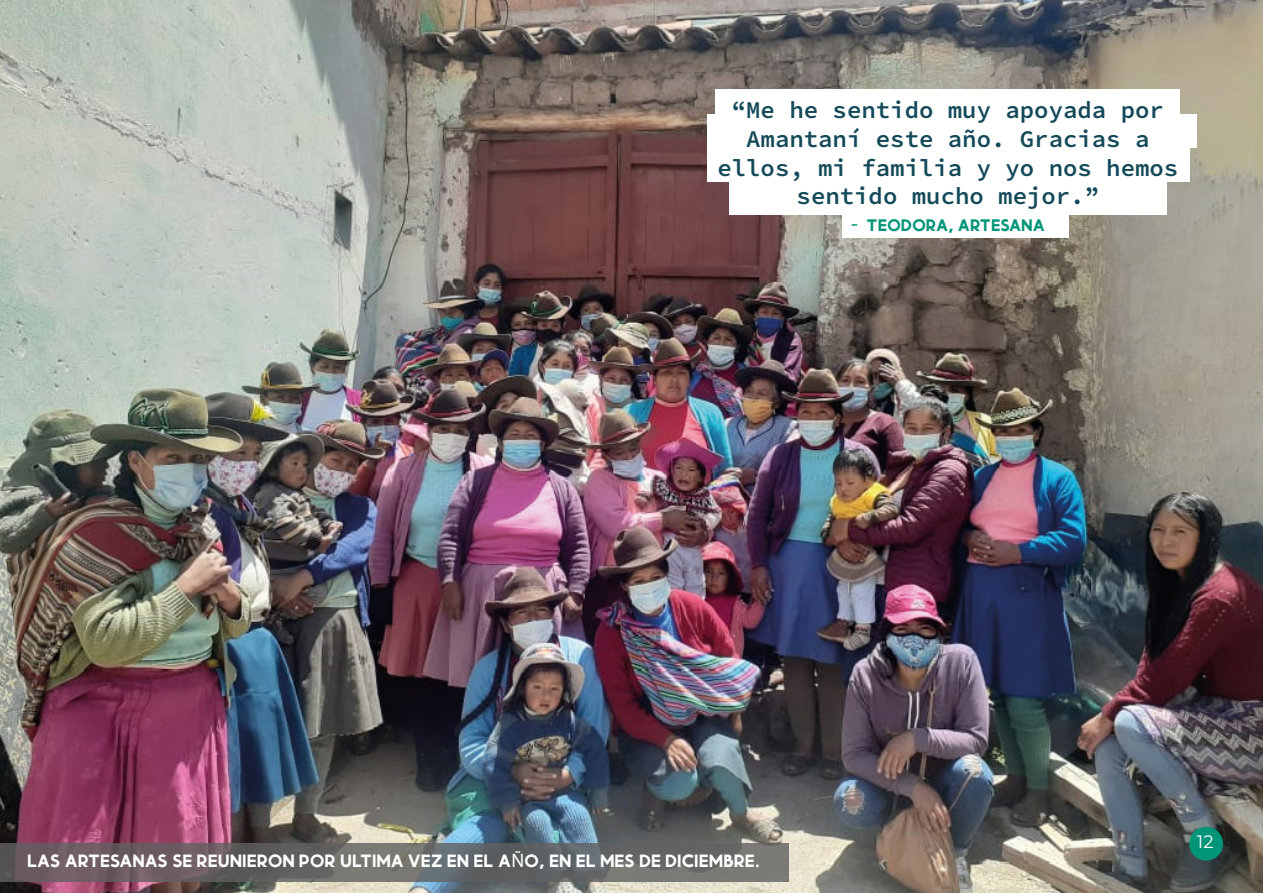
<style>
.page{position:relative;width:1263px;height:893px;background:#fff}
.page>*{position:absolute;margin:0;border:0;box-sizing:border-box;transform-origin:0 0}
.t1{font:24px/28.8px "Source Code Variable Roman 600";color:#134959;text-align:center}
.t2{font:700 24px "Momcake";letter-spacing:-.01em;color:#fff}
.t3{font:700 22.5px "Momcake";letter-spacing:-.02em;color:#009579}
.t4{font:18px "Montserrat";color:#fff}
.s1{font-family:"Myriad Pro";font-weight:400}
.s2{font-family:"Myriad Pro";font-weight:400;font-size:19.5px}
</style>
<div class="page">
<img style="left:0;top:0;width:1263px;height:893px">
<div style="left:1189px;top:827px;width:34px;height:33px;background:#009579;border-radius:50%"></div>
<svg style="left:0;top:844px;width:789px;height:38px;background:#696667"></svg>
<div style="left:716px;top:89px;width:464px;height:32px;background:#fff"></div>
<div style="left:707px;top:115px;width:489px;height:33px;background:#fff"></div>
<div style="left:707px;top:148px;width:482px;height:33px;background:#fff"></div>
<div style="left:729px;top:176px;width:438px;height:39px;background:#fff"></div>
<div style="left:842px;top:203px;width:226px;height:35px;background:#fff"></div>
<p class="t1" style="left:717px;top:96px;width:462px">“Me he sentido muy apoyada por<br>Amantaní este año. Gracias a ellos, mi familia y yo nos hemos sentido mucho mejor.”</p>
<p class="t3" style="left:851px;top:211px;width:196px"><span class="s1">-</span> TEODORA, ARTesana</p>
<p class="t2" style="left:27px;top:844px;width:734px">LAS ARTESANAS SE REUNIERON POR ULTIMA VEZ EN EL A<span class="s2">Ñ</span>O, EN EL MES DE DICIEMBRE.</p>
<p class="t4" style="left:1197px;top:830px;width:18px">12</p>
</div>
